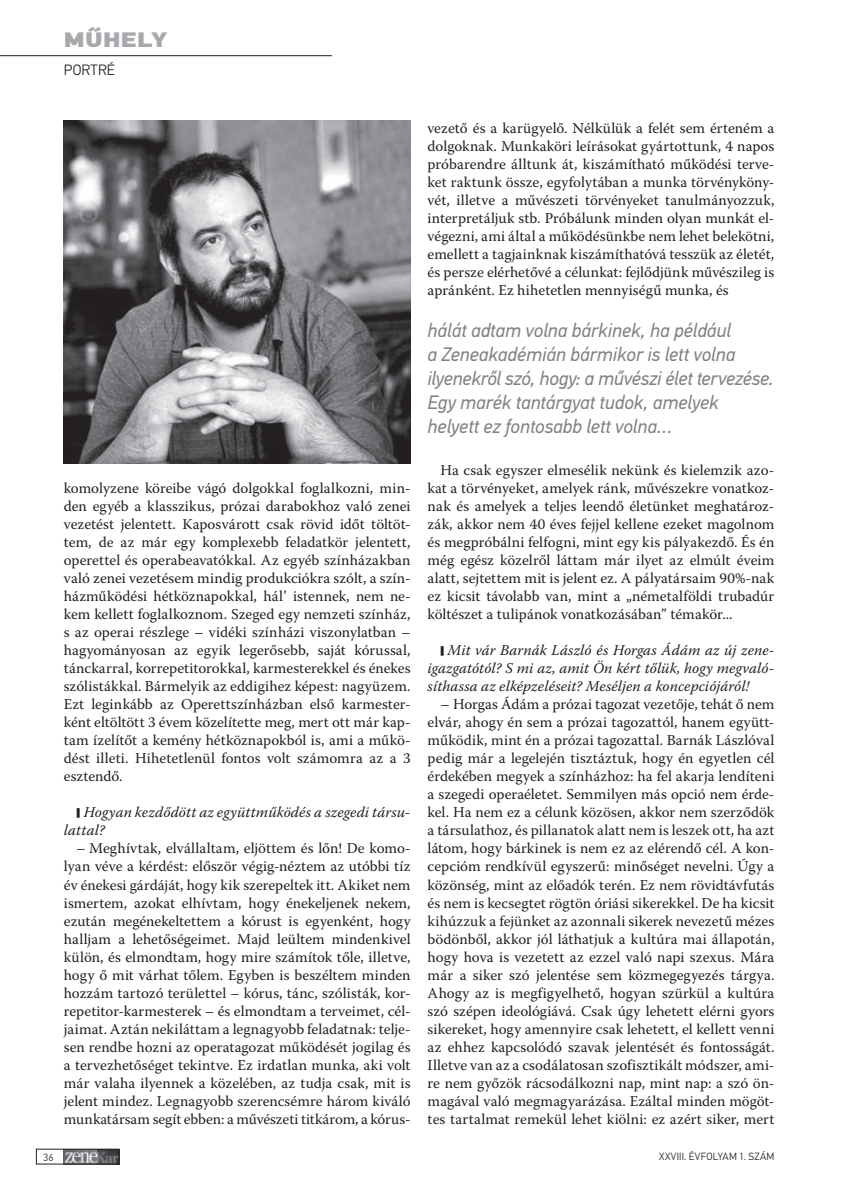
<style>
.page{position:relative;width:851px;height:1200px;background:#fff}
.page>*{position:absolute;margin:0;border:0;box-sizing:border-box;transform-origin:0 0}
.t1{font:900 21px "Din Text Pro";letter-spacing:.01em;color:#a8a9ad;scale:1.2 1}
.t2{font:italic 19.5px/24px "Din Text Pro";letter-spacing:-.005em;color:#808285}
.t3{font:15px/18px "Warnock Pro";color:#231f20;text-align:justify}
.t4{font:italic 15px/18px "Warnock Pro";letter-spacing:.005em;color:#231f20}
.t5{font:300 15px "Din Text Pro";letter-spacing:.015em;color:#231f20}
.t6{font:300 10.5px "Din Text Pro";letter-spacing:.025em;color:#231f20}
</style>
<div class="page">
<hr style="left:0;top:55px;width:332px;height:1px;background:#231f20">
<img style="left:64px;top:1150px;width:53px;height:11px">
<div style="left:36px;top:1148px;width:83px;height:15px;border:1px solid #231f20"></div>
<img style="left:64px;top:120px;width:346px;height:344px">
<h1 class="t1" style="left:64px;top:26px;width:88px">Műhely</h1>
<p class="t5" style="left:64px;top:61px;width:53px">PORTRÉ</p>
<p class="t3" style="left:64px;top:479px;width:348px">komolyzene köreibe vágó dolgokkal foglalkozni, min&shy;den egyéb a klasszikus, prózai darabokhoz való zenei vezetést jelentett. Kaposvárott csak rövid időt töltöt&shy;tem, de az már egy komplexebb feladatkör jelentett, operettel és operabeavatókkal. Az egyéb színházakban való zenei vezetésem mindig produkciókra szólt, a szín&shy;házműködési hétköznapokkal, hál’ istennek, nem ne&shy;kem kellett foglalkoznom. Szeged egy nemzeti színház, s az operai részlege – vidéki színházi viszonylatban – hagyományosan az egyik legerősebb, saját kórussal, tánckarral, korrepetitorokkal, karmesterekkel és énekes szólistákkal. Bármelyik az eddigihez képest: nagyüzem.<br>Ezt leginkább az Operettszínházban első karmester&shy;ként eltöltött 3 évem közelítette meg, mert ott már kap&shy;tam ízelítőt a kemény hétköznapokból is, ami a műkö&shy;dést illeti. Hihetetlenül fontos volt számomra az a 3 esztendő.</p>
<p class="t4" style="left:64px;top:803px;width:348px;text-indent:13px">■ Hogyan kezdődött az együttműködés a szegedi társu&shy;lattal?</p>
<p class="t3" style="left:64px;top:839px;width:348px;text-indent:13px">– Meghívtak, elvállaltam, eljöttem és lőn! De komo&shy;lyan véve a kérdést: először végig-néztem az utóbbi tíz év énekesi gárdáját, hogy kik szerepeltek itt. Akiket nem ismertem, azokat elhívtam, hogy énekeljenek nekem, ezután megénekeltettem a kórust is egyenként, hogy halljam a lehetőségeimet. Majd leültem mindenkivel külön, és elmondtam, hogy mire számítok tőle, illetve, hogy ő mit várhat tőlem. Egyben is beszéltem minden hozzám tartozó területtel – kórus, tánc, szólisták, kor&shy;repetitor-karmesterek – és elmondtam a terveimet, cél&shy;jaimat. Aztán nekiláttam a legnagyobb feladatnak: telje&shy;sen rendbe hozni az operatagozat működését jogilag és a tervezhetőséget tekintve. Ez irdatlan munka, aki volt már valaha ilyennek a közelében, az tudja csak, mit is jelent mindez. Legnagyobb szerencsémre három kiváló munkatársam segít ebben: a művészeti titkárom, a kórus-</p>
<p class="t3" style="left:427px;top:119px;width:348px">vezető és a karügyelő. Nélkülük a felét sem érteném a dolgoknak. Munkaköri leírásokat gyártottunk, 4 napos próbarendre álltunk át, kiszámítható működési terve&shy;ket raktunk össze, egyfolytában a munka törvényköny&shy;vét, illetve a művészeti törvényeket tanulmányozzuk, interpretáljuk stb. Próbálunk minden olyan munkát el&shy;végezni, ami által a működésünkbe nem lehet belekötni, emellett a tagjainknak kiszámíthatóvá tesszük az életét, és persze elérhetővé a célunkat: fejlődjünk művészileg is apránként. Ez hihetetlen mennyiségű munka, és</p>
<h2 class="t2" style="left:427px;top:318px;width:347px">hálát adtam volna bárkinek, ha például<br>a Zeneakadémián bármikor is lett volna ilyenekről szó, hogy: a művészi élet tervezése.<br>Egy marék tantárgyat tudok, amelyek helyett ez fontosabb lett volna…</h2>
<p class="t3" style="left:427px;top:461px;width:348px;text-indent:13px">Ha csak egyszer elmesélik nekünk és kielemzik azo&shy;kat a törvényeket, amelyek ránk, művészekre vonatkoz&shy;nak és amelyek a teljes leendő életünket meghatároz&shy;zák, akkor nem 40 éves fejjel kellene ezeket magolnom és megpróbálni felfogni, mint egy kis pályakezdő. És én még egész közelről láttam már ilyet az elmúlt éveim alatt, sejtettem mit is jelent ez. A pályatársaim 90%-nak ez kicsit távolabb van, mint a „németalföldi trubadúr költészet a tulipánok vonatkozásában” témakör...</p>
<p class="t4" style="left:427px;top:641px;width:348px;text-align:justify;text-indent:13px">■ Mit vár Barnák László és Horgas Ádám az új zene&shy;igazgatótól? S mi az, amit Ön kért tőlük, hogy megvaló&shy;síthassa az elképzeléseit? Meséljen a koncepciójáról!</p>
<p class="t3" style="left:427px;top:695px;width:348px;text-indent:13px">– Horgas Ádám a prózai tagozat vezetője, tehát ő nem elvár, ahogy én sem a prózai tagozattól, hanem együtt&shy;működik, mint én a prózai tagozattal. Barnák Lászlóval pedig már a legelején tisztáztuk, hogy én egyetlen cél érdekében megyek a színházhoz: ha fel akarja lendíteni a szegedi operaéletet. Semmilyen más opció nem érde&shy;kel. Ha nem ez a célunk közösen, akkor nem szerződök a társulathoz, és pillanatok alatt nem is leszek ott, ha azt látom, hogy bárkinek is nem ez az elérendő cél. A kon&shy;cepcióm rendkívül egyszerű: minőséget nevelni. Úgy a közönség, mint az előadók terén. Ez nem rövidtávfutás és nem is kecsegtet rögtön óriási sikerekkel. De ha kicsit kihúzzuk a fejünket az azonnali sikerek nevezetű mézes bödönből, akkor jól láthatjuk a kultúra mai állapotán, hogy hova is vezetett az ezzel való napi szexus. Mára már a siker szó jelentése sem közmegegyezés tárgya.<br>Ahogy az is megfigyelhető, hogyan szürkül a kultúra szó szépen ideológiává. Csak úgy lehetett elérni gyors sikereket, hogy amennyire csak lehetett, el kellett venni az ehhez kapcsolódó szavak jelentését és fontosságát.<br>Illetve van az a csodálatosan szofisztikált módszer, ami&shy;re nem győzök rácsodálkozni nap, mint nap: a szó ön&shy;magával való megmagyarázása. Ezáltal minden mögöt&shy;tes tartalmat remekül lehet kiölni: ez azért siker, mert</p>
<p class="t6" style="left:43px;top:1150px;width:12px">36</p>
<p class="t6" style="left:659px;top:1149px;width:117px">XXVIII. ÉVFOLYAM 1. SZÁM</p>
</div>
